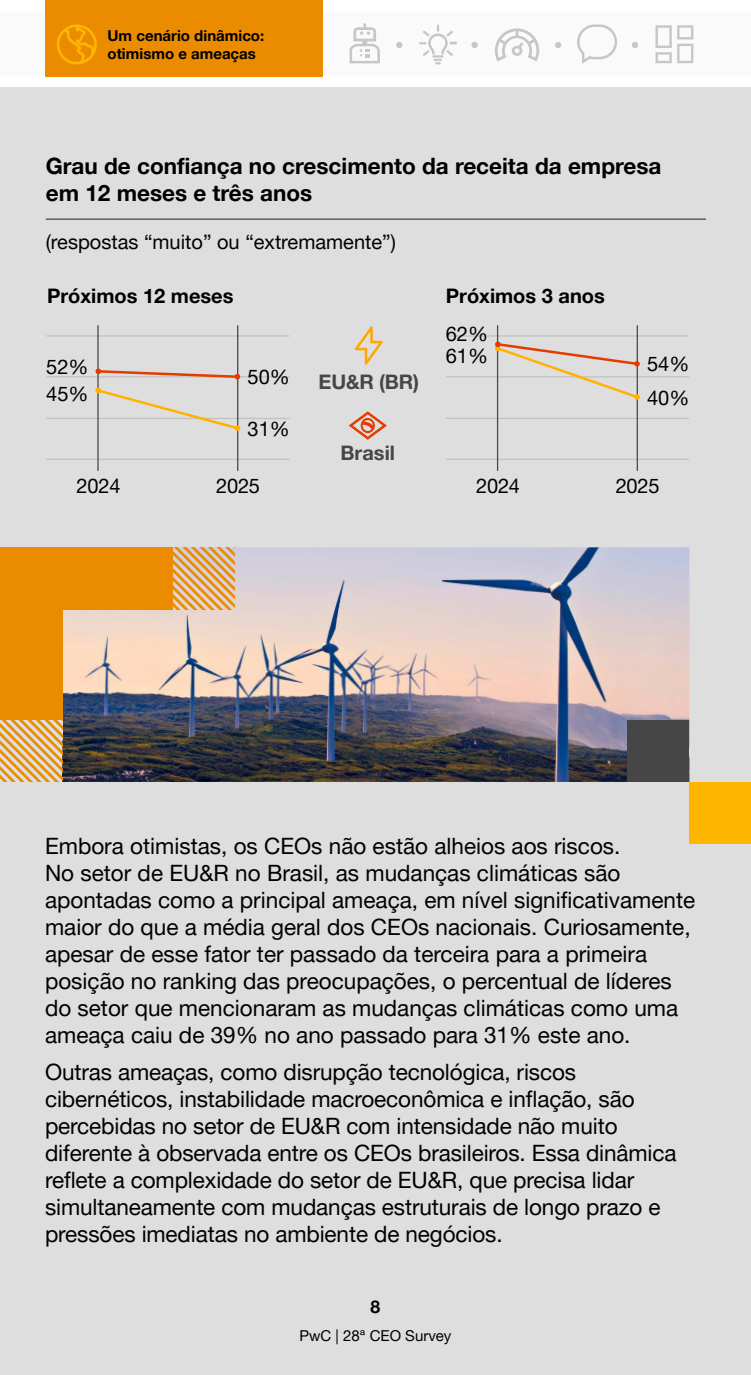
<style>
.page{position:relative;width:751px;height:1375px;background:#fff}
.page>*{position:absolute;margin:0;border:0;box-sizing:border-box;transform-origin:0 0}
.t1{font:22.5px/27px "Helvetica Neue LT Pro";color:#000101}
.t2{font:700 22.5px/27px "Helvetica Neue LT Pro";color:#000}
.t3{font:20px/26.8px "Helvetica Neue LT Pro";letter-spacing:-.01em;color:#000}
.t4{font:20px "Helvetica Neue LT Pro";color:#000101}
.t5{font:700 20px "Helvetica Neue LT Pro";color:#000}
.t6{font:700 20px "Helvetica Neue LT Pro";color:#464646}
.t7{font:700 17.5px "Helvetica Neue LT Pro";color:#000}
.t8{font:700 15px/18px "Helvetica Neue LT Pro";color:#000}
.t9{font:15px "Helvetica Neue LT Pro";color:#000}
</style>
<div class="page">
<div style="left:0;top:87px;width:750px;height:1288px;background:#dedede"></div>
<hr style="left:46px;top:219px;width:659px;height:1px;background:#464646">
<img style="left:62px;top:547px;width:627px;height:235px">
<div style="left:0;top:547px;width:172px;height:63px;background:#eb8c00"></div>
<div style="left:0;top:547px;width:62px;height:173px;background:#eb8c00"></div>
<svg style="left:172px;top:547px;width:63px;height:63px"></svg>
<svg style="left:0;top:720px;width:62px;height:62px"></svg>
<div style="left:689px;top:782px;width:61px;height:62px;background:#ffb600"></div>
<div style="left:627px;top:720px;width:62px;height:62px;background:#464646"></div>
<hr style="left:46px;top:459px;width:243px;height:1px;background:#c1c1c1">
<hr style="left:46px;top:418px;width:243px;height:1px;background:#c1c1c1">
<hr style="left:46px;top:376px;width:243px;height:1px;background:#c1c1c1">
<hr style="left:46px;top:335px;width:243px;height:2px;background:#c1c1c1">
<hr style="left:97px;top:325px;width:1px;height:146px;background:#464646">
<hr style="left:237px;top:325px;width:1px;height:146px;background:#464646">
<svg style="left:348px;top:411px;width:38px;height:29px"></svg>
<svg style="left:95px;top:387px;width:145px;height:44px"></svg>
<svg style="left:95px;top:368px;width:145px;height:12px"></svg>
<hr style="left:445px;top:459px;width:243px;height:1px;background:#c1c1c1">
<hr style="left:445px;top:418px;width:243px;height:1px;background:#c1c1c1">
<hr style="left:445px;top:376px;width:243px;height:1px;background:#c1c1c1">
<hr style="left:445px;top:335px;width:243px;height:2px;background:#c1c1c1">
<hr style="left:496px;top:325px;width:2px;height:146px;background:#464646">
<hr style="left:636px;top:325px;width:1px;height:146px;background:#464646">
<svg style="left:494px;top:341px;width:146px;height:59px"></svg>
<svg style="left:354px;top:326px;width:28px;height:39px"></svg>
<div style="left:0;top:13px;width:750px;height:63px;background:#fafafa"></div>
<div style="left:45px;top:0;width:277px;height:76px;background:#eb8c00"></div>
<svg style="left:57px;top:24px;width:40px;height:40px"></svg>
<svg style="left:655px;top:25px;width:38px;height:38px"></svg>
<svg style="left:396px;top:42px;width:6px;height:6px"></svg>
<div style="left:554px;top:42px;width:7px;height:6px;background:#c7c7c7;border-radius:50%"></div>
<svg style="left:632px;top:42px;width:5px;height:6px"></svg>
<svg style="left:471px;top:42px;width:6px;height:6px"></svg>
<svg style="left:349px;top:23px;width:30px;height:40px"></svg>
<svg style="left:419px;top:24px;width:37px;height:40px"></svg>
<svg style="left:495px;top:28px;width:44px;height:34px"></svg>
<svg style="left:577px;top:24px;width:39px;height:40px"></svg>
<p class="t8" style="left:107px;top:26px;width:158px">Um cenário dinâmico: otimismo e ameaças</p>
<p class="t2" style="left:46px;top:152px;width:616px">Grau de confiança no crescimento da receita da empresa em 12 meses e três anos</p>
<p class="t4" style="left:46px;top:230px;width:351px">(respostas “muito” ou “extremamente”)</p>
<p class="t5" style="left:47px;top:283px;width:188px">Próximos 12 meses</p>
<p class="t5" style="left:445px;top:283px;width:160px">Próximos 3 anos</p>
<p class="t3" style="left:46px;top:353px;width:44px">52%<br>45%</p>
<p class="t3" style="left:247px;top:363px;width:44px">50%</p>
<p class="t3" style="left:247px;top:415px;width:44px">31%</p>
<p class="t6" style="left:318px;top:370px;width:102px">EU&amp;R (BR)</p>
<p class="t6" style="left:340px;top:440px;width:56px">Brasil</p>
<p class="t3" style="left:445px;top:323px;width:44px;line-height:21.5px">62%<br>61%</p>
<p class="t3" style="left:646px;top:346px;width:44px;line-height:34.5px">54%<br>40%</p>
<p class="t3" style="left:76px;top:472px;width:45px">2024</p>
<p class="t3" style="left:216px;top:472px;width:45px">2025</p>
<p class="t3" style="left:476px;top:472px;width:45px">2024</p>
<p class="t3" style="left:615px;top:472px;width:45px">2025</p>
<p class="t1" style="left:45px;top:832px;width:651px">Embora otimistas, os CEOs não estão alheios aos riscos.<br>No setor de EU&amp;R no Brasil, as mudanças climáticas são apontadas como a principal ameaça, em nível significativamente maior do que a média geral dos CEOs nacionais. Curiosamente, apesar de esse fator ter passado da terceira para a primeira posição no ranking das preocupações, o percentual de líderes do setor que mencionaram as mudanças climáticas como uma ameaça caiu de 39% no ano passado para 31% este ano.</p>
<p class="t1" style="left:45px;top:1058px;width:632px">Outras ameaças, como disrupção tecnológica, riscos cibernéticos, instabilidade macroeconômica e inflação, são percebidas no setor de EU&amp;R com intensidade não muito diferente à observada entre os CEOs brasileiros. Essa dinâmica reflete a complexidade do setor de EU&amp;R, que precisa lidar simultaneamente com mudanças estruturais de longo prazo e pressões imediatas no ambiente de negócios.</p>
<p class="t7" style="left:370px;top:1296px;width:11px">8</p>
<p class="t9" style="left:299px;top:1326px;width:153px">PwC | 28ª CEO Survey</p>
</div>
